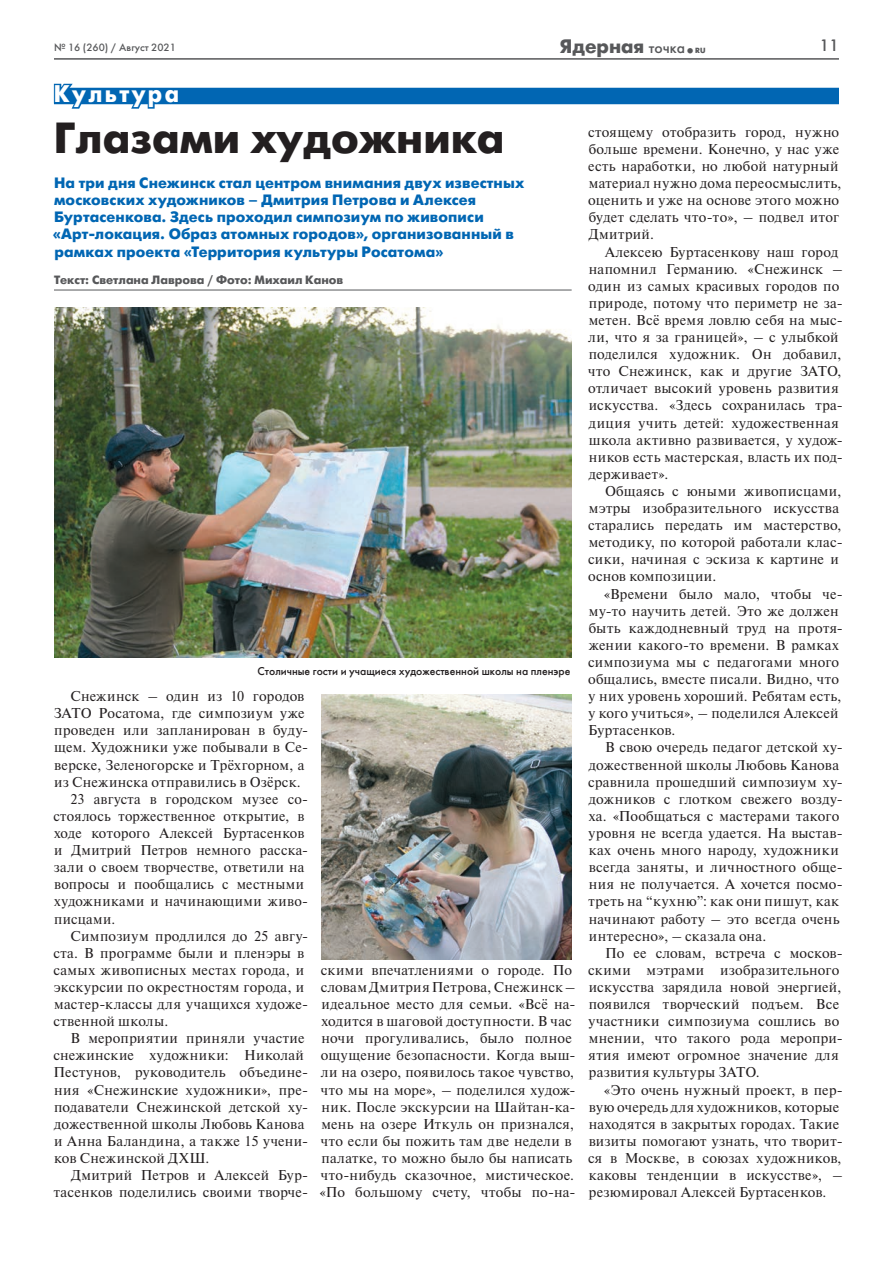
<style>
.page{position:relative;width:893px;height:1263px;background:#fff}
.page>*{position:absolute;margin:0;border:0;box-sizing:border-box;transform-origin:0 0}
.t1{font:700 43.5px "Futuris C";color:#231f20}
.t2{font:700 24px "Futuris C";letter-spacing:.11em;color:#fff;scale:.93 1}
.t3{font:700 19.5px "Futuris C";color:#57585a}
.t4{font:16.5px "Futuris C";color:#57585a}
.t5{font:700 15px/17.1px "Futuris C";letter-spacing:.01em;color:#0166b3}
.t6{font:14.25px/17.1px "Newton I";letter-spacing:.02em;color:#231f20}
.t7{font:700 12px "Futuris C";color:#57585a}
.t8{font:11.25px "Futuris C";color:#231f20}
.t9{font:10.5px "Futuris C";color:#57585a}
.s1{font-weight:400;font-size:15px}
.s2{font-size:7.5px}
</style>
<div class="page">
<hr style="left:54px;top:58px;width:785px;height:2px;background:#57585a">
<div style="left:54px;top:88px;width:785px;height:16px;background:#0166b3"></div>
<svg style="left:53px;top:83px;width:128px;height:26px"></svg>
<hr style="left:54px;top:290px;width:518px;height:1px;background:#57585a">
<img style="left:54px;top:308px;width:518px;height:350px">
<img style="left:321px;top:694px;width:251px;height:265px">
<p class="t9" style="left:54px;top:41px;width:123px">№ 16 (260) / Август 2021</p>
<h3 class="t3" style="left:560px;top:35px;width:147px">Ядерная <span class="s1">точка</span><sub>•</sub><span class="s2">RU</span></h3>
<p class="t4" style="left:819px;top:36px;width:21px">11</p>
<h2 class="t2" style="left:54px;top:80px;width:136px">Культура</h2>
<h1 class="t1" style="left:54px;top:114px;width:452px">Глазами художника</h1>
<p class="t5" style="left:53px;top:175px;width:473px">На три дня Снежинск стал центром внимания двух известных московских художников – Дмитрия Петрова и Алексея Буртасенкова. Здесь проходил симпозиум по живописи «Арт-локация. Образ атомных городов», организованный в рамках проекта «Территория культуры Росатома»</p>
<p class="t7" style="left:54px;top:273px;width:291px">Текст: Светлана Лаврова / Фото: Михаил Канов</p>
<p class="t8" style="left:258px;top:664px;width:314px">Столичные гости и учащиеся художественной школы на пленэре</p>
<p class="t6" style="left:70px;top:688px;width:235px">Снежинск – один из 10 городов</p>
<p class="t6" style="left:54px;top:705px;width:252px">ЗАТО Росатома, где симпозиум уже</p>
<p class="t6" style="left:54px;top:722px;width:256px">проведен или запланирован в буду-</p>
<p class="t6" style="left:54px;top:739px;width:256px">щем. Художники уже побывали в Се-</p>
<p class="t6" style="left:54px;top:756px;width:252px">верске, Зеленогорске и Трёхгорном, а</p>
<p class="t6" style="left:54px;top:773px;width:248px">из Снежинска отправились в Озёрск.</p>
<p class="t6" style="left:71px;top:791px;width:239px">23 августа в городском музее со-</p>
<p class="t6" style="left:53px;top:808px;width:252px">стоялось торжественное открытие, в</p>
<p class="t6" style="left:54px;top:825px;width:252px">ходе которого Алексей Буртасенков</p>
<p class="t6" style="left:54px;top:842px;width:256px">и Дмитрий Петров немного расска-</p>
<p class="t6" style="left:54px;top:859px;width:252px">зали о своем творчестве, ответили на</p>
<p class="t6" style="left:54px;top:876px;width:251px">вопросы и пообщались с местными</p>
<p class="t6" style="left:54px;top:893px;width:256px">художниками и начинающими живо-</p>
<p class="t6" style="left:54px;top:910px;width:62px">писцами.</p>
<p class="t6" style="left:70px;top:927px;width:239px">Симпозиум продлился до 25 авгу-</p>
<p class="t6" style="left:53px;top:944px;width:252px">ста. В программе были и пленэры в</p>
<p class="t6" style="left:53px;top:962px;width:252px">самых живописных местах города, и</p>
<p class="t6" style="left:54px;top:979px;width:252px">экскурсии по окрестностям города, и</p>
<p class="t6" style="left:54px;top:996px;width:256px">мастер-классы для учащихся художе-</p>
<p class="t6" style="left:53px;top:1013px;width:116px">ственной школы.</p>
<p class="t6" style="left:71px;top:1030px;width:235px">В мероприятии приняли участие</p>
<p class="t6" style="left:53px;top:1047px;width:252px">снежинские художники: Николай</p>
<p class="t6" style="left:54px;top:1064px;width:256px">Пестунов, руководитель объедине-</p>
<p class="t6" style="left:54px;top:1081px;width:256px">ния «Снежинские художники», пре-</p>
<p class="t6" style="left:54px;top:1098px;width:256px">подаватели Снежинской детской ху-</p>
<p class="t6" style="left:54px;top:1115px;width:252px">дожественной школы Любовь Канова</p>
<p class="t6" style="left:54px;top:1133px;width:256px">и Анна Баландина, а также 15 учени-</p>
<p class="t6" style="left:54px;top:1150px;width:157px">ков Снежинской ДХШ.</p>
<p class="t6" style="left:71px;top:1167px;width:239px">Дмитрий Петров и Алексей Бур-</p>
<p class="t6" style="left:54px;top:1184px;width:256px">тасенков поделились своими творче-</p>
<p class="t6" style="left:320px;top:962px;width:257px">скими впечатлениями о городе. По словам Дмитрия Петрова, Снежинск – идеальное место для семьи. «Всё на&shy;ходится в шаговой доступности. В час ночи прогуливались, было полное ощущение безопасности. Когда выш&shy;ли на озеро, появилось такое чувство, что мы на море», – поделился худож&shy;ник. После экскурсии на Шайтан-ка&shy;мень на озере Иткуль он признался, что если бы пожить там две недели в палатке, то можно было бы написать что-нибудь сказочное, мистическое. «По большому счету, чтобы по-на-</p>
<p class="t6" style="left:588px;top:124px;width:255px">стоящему отобразить город, нужно больше времени. Конечно, у нас уже есть наработки, но любой натурный материал нужно дома переосмыслить, оценить и уже на основе этого можно будет сделать что-то», – подвел итог<br>Дмитрий.</p>
<p class="t6" style="left:588px;top:243px;width:256px;text-indent:17px">Алексею Буртасенкову наш город напомнил Германию. «Снежинск – один из самых красивых городов по природе, потому что периметр не за&shy;метен. Всё время ловлю себя на мыс&shy;ли, что я за границей», – с улыбкой поделился художник. Он добавил, что Снежинск, как и другие ЗАТО, отличает высокий уровень развития искусства. «Здесь сохранилась тра&shy;диция учить детей: художественная школа активно развивается, у худож&shy;ников есть мастерская, власть их под&shy;держивает».</p>
<p class="t6" style="left:588px;top:483px;width:256px;text-indent:17px">Общаясь с юными живописцами, мэтры изобразительного искусства старались передать им мастерство, методику, по которой работали клас&shy;сики, начиная с эскиза к картине и основ композиции.</p>
<p class="t6" style="left:588px;top:585px;width:256px;text-indent:16px">«Времени было мало, чтобы че&shy;му-то научить детей. Это же должен быть каждодневный труд на протя&shy;жении какого-то времени. В рамках симпозиума мы с педагогами много общались, вместе писали. Видно, что у них уровень хороший. Ребятам есть, у кого учиться», – поделился Алексей<br>Буртасенков.</p>
<p class="t6" style="left:588px;top:739px;width:256px;text-indent:17px">В свою очередь педагог детской ху&shy;дожественной школы Любовь Канова сравнила прошедший симпозиум ху&shy;дожников с глотком свежего возду&shy;ха. «Пообщаться с мастерами такого уровня не всегда удается. На выстав&shy;ках очень много народу, художники всегда заняты, и личностного обще&shy;ния не получается. А хочется посмо&shy;треть на “кухню”: как они пишут, как начинают работу – это всегда очень интересно», – сказала она.</p>
<p class="t6" style="left:588px;top:944px;width:256px;text-indent:17px">По ее словам, встреча с москов&shy;скими мэтрами изобразительного искусства зарядила новой энергией, появился творческий подъем. Все участники симпозиума сошлись во мнении, что такого рода меропри&shy;ятия имеют огромное значение для развития культуры ЗАТО.</p>
<p class="t6" style="left:588px;top:1081px;width:256px;text-indent:16px">«Это очень нужный проект, в пер&shy;вую очередь для художников, которые находятся в закрытых городах. Такие визиты помогают узнать, что творит&shy;ся в Москве, в союзах художников, каковы тенденции в искусстве», – резюмировал Алексей Буртасенков.</p>
</div>
